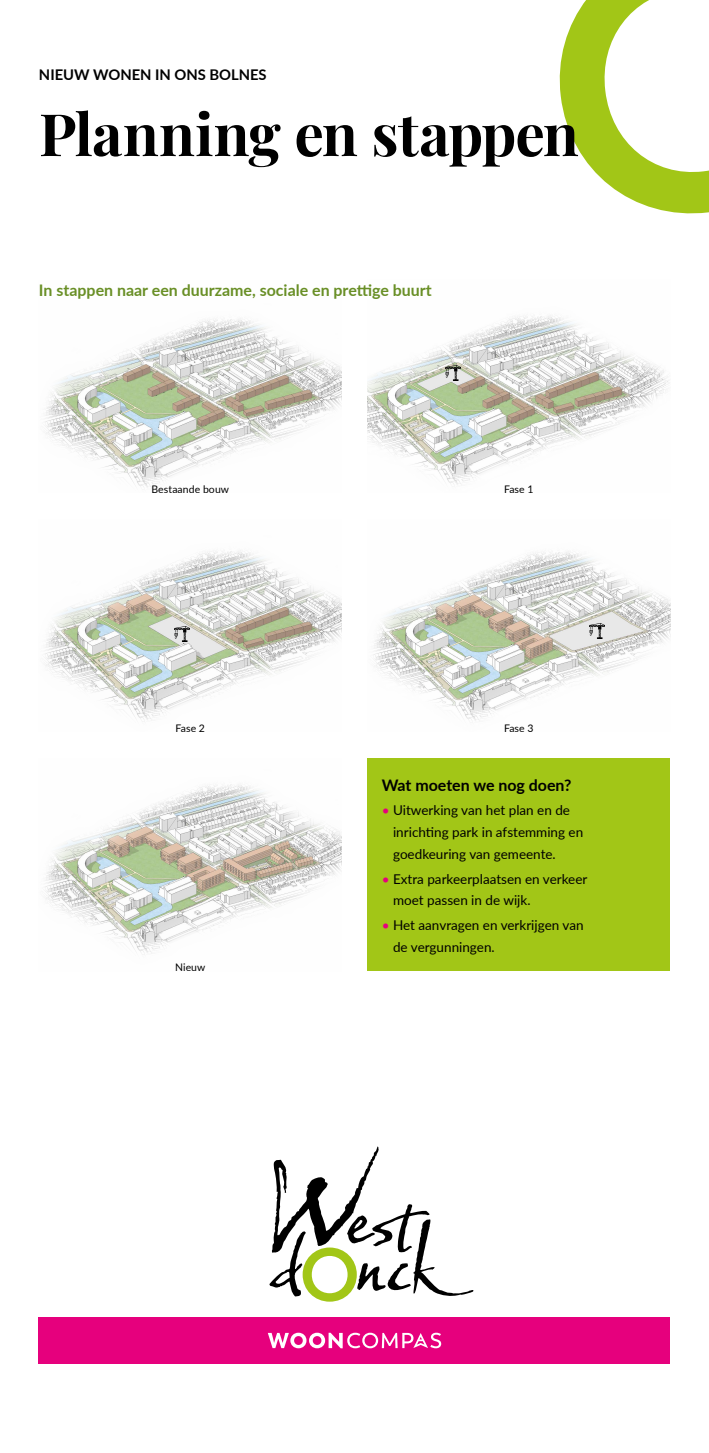
<style>
.page{position:relative;width:709px;height:1453px;background:#fff}
.page>*{position:absolute;margin:0;border:0;box-sizing:border-box;transform-origin:0 0}
.t1{font:700 58.5px "Playfair Display";letter-spacing:-.015em;color:#000}
.t2{font:700 15.97px "Lato";color:#698f26}
.t3{font:700 15.97px "Lato";color:#000}
.t4{font:700 14.75px "Lato";color:#000}
.t5{font:13.5px/21.8px "Lato";color:#000}
.t6{font:10.45px "Lato";letter-spacing:.01em;color:#000}
.s1{color:#e6007d}
</style>
<div class="page">
<div style="left:39px;top:1317px;width:631px;height:47px;background:#e6007d"></div>
<svg style="left:268px;top:1332px;width:173px;height:16px"></svg>
<svg style="left:559px;top:0;width:150px;height:214px"></svg>
<svg style="left:269px;top:1146px;width:204px;height:155px"></svg>
<img style="left:45px;top:784px;width:296px;height:171px">
<img style="left:367px;top:315px;width:302px;height:170px">
<img style="left:445px;top:365px;width:15px;height:16px">
<img style="left:373px;top:551px;width:297px;height:170px">
<img style="left:590px;top:623px;width:14px;height:16px">
<img style="left:45px;top:550px;width:296px;height:172px">
<img style="left:175px;top:627px;width:14px;height:15px">
<img style="left:45px;top:318px;width:296px;height:170px">
<div style="left:367px;top:758px;width:303px;height:213px;background:#a2c617"></div>
<p class="t4" style="left:39px;top:64px;width:229px">NIEUW WONEN IN ONS BOLNES</p>
<h1 class="t1" style="left:39px;top:88px;width:541px">Planning en stappen</h1>
<p class="t2" style="left:39px;top:278px;width:394px">In stappen naar een duurzame, sociale en prettige buurt</p>
<p class="t6" style="left:151px;top:481px;width:79px">Bestaande bouw</p>
<p class="t6" style="left:504px;top:481px;width:31px">Fase 1</p>
<p class="t6" style="left:175px;top:721px;width:31px">Fase 2</p>
<p class="t6" style="left:504px;top:721px;width:31px">Fase 3</p>
<p class="t6" style="left:175px;top:960px;width:32px">Nieuw</p>
<p class="t3" style="left:382px;top:773px;width:191px">Wat moeten we nog doen?</p>
<p class="t5" style="left:393px;top:799px;width:192px;text-indent:-11px"><span class="s1">•</span> Uitwerking van het plan en de inrichting park in afstemming en goedkeuring van gemeente.</p>
<p class="t5" style="left:393px;top:867px;width:196px;text-indent:-11px"><span class="s1">•</span> Extra parkeerplaatsen en verkeer moet passen in de wijk.</p>
<p class="t5" style="left:393px;top:913px;width:192px;text-indent:-11px"><span class="s1">•</span> Het aanvragen en verkrijgen van de vergunningen.</p>
</div>
